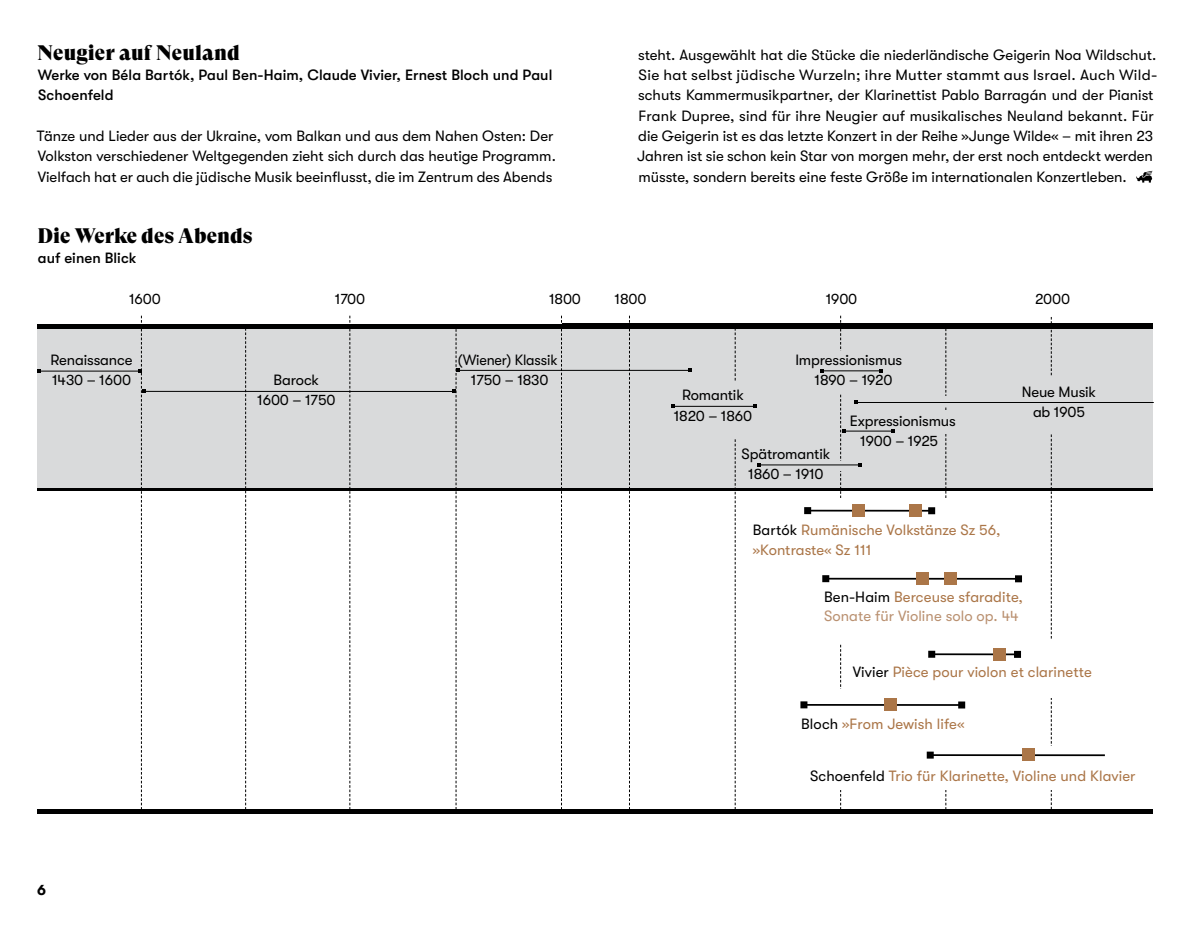
<style>
.page{position:relative;width:1191px;height:943px;background:#fff}
.page>*{position:absolute;margin:0;border:0;box-sizing:border-box;transform-origin:0 0}
.t1{font:21px "GT Super Display Super";color:#000}
.t2{font:14.88px/20.3px "GT Walsheim";color:#000;text-align:center}
.t3{font:14.88px/20.3px "GT Walsheim";letter-spacing:.005em;color:#ab7648}
.t4{font:500 14.88px/20.3px "GT Walsheim";letter-spacing:.005em;color:#000}
.t5{font:14.88px/18.6px "GT Walsheim";letter-spacing:.005em;color:#ba9171}
.t6{font:14.88px/20.3px "GT Walsheim";color:#000;text-align:center;scale:.96 1}
.t7{font:700 14.88px "GT Walsheim";color:#000}
.s1{color:#000}
.s2{color:#ab7648}
</style>
<div class="page">
<svg style="left:1136px;top:171px;width:16px;height:11px"></svg>
<div style="left:37px;top:327px;width:1116px;height:164px;background:#d9dadb"></div>
<hr style="left:37px;top:488px;width:526px;height:2px;background:#000">
<hr style="left:562px;top:488px;width:591px;height:2px;background:#000">
<div style="left:37px;top:324px;width:526px;height:5px;background:#000"></div>
<div style="left:562px;top:324px;width:591px;height:5px;background:#000"></div>
<svg style="left:1050px;top:317px;width:1px;height:59px"></svg>
<hr style="left:39px;top:370px;width:101px;height:1px;background:#000">
<svg style="left:37px;top:369px;width:4px;height:4px"></svg>
<hr style="left:144px;top:391px;width:310px;height:1px;background:#000">
<hr style="left:673px;top:406px;width:82px;height:1px;background:#000">
<svg style="left:671px;top:404px;width:4px;height:4px"></svg>
<hr style="left:458px;top:370px;width:232px;height:1px;background:#000">
<svg style="left:688px;top:368px;width:4px;height:4px"></svg>
<svg style="left:734px;top:329px;width:1px;height:51px"></svg>
<svg style="left:138px;top:316px;width:8px;height:493px"></svg>
<svg style="left:245px;top:329px;width:1px;height:480px"></svg>
<svg style="left:349px;top:316px;width:1px;height:493px"></svg>
<svg style="left:561px;top:316px;width:1px;height:493px"></svg>
<svg style="left:629px;top:316px;width:1px;height:493px"></svg>
<svg style="left:452px;top:329px;width:7px;height:480px"></svg>
<svg style="left:734px;top:439px;width:1px;height:370px"></svg>
<svg style="left:945px;top:329px;width:1px;height:480px"></svg>
<svg style="left:1050px;top:434px;width:1px;height:375px"></svg>
<div style="left:935px;top:639px;width:163px;height:58px;background:#fff"></div>
<hr style="left:931px;top:653px;width:86px;height:2px;background:#000">
<div style="left:928px;top:650px;width:7px;height:7px;background:#000"></div>
<div style="left:1014px;top:651px;width:7px;height:7px;background:#000"></div>
<div style="left:993px;top:648px;width:12px;height:12px;background:#ab7648"></div>
<div style="left:807px;top:689px;width:163px;height:59px;background:#fff"></div>
<hr style="left:804px;top:704px;width:157px;height:2px;background:#000">
<div style="left:800px;top:701px;width:7px;height:7px;background:#000"></div>
<div style="left:958px;top:701px;width:7px;height:7px;background:#000"></div>
<div style="left:883px;top:698px;width:13px;height:13px;background:#ab7648"></div>
<hr style="left:821px;top:370px;width:59px;height:1px;background:#000">
<hr style="left:758px;top:464px;width:102px;height:1px;background:#000">
<div style="left:930px;top:410px;width:31px;height:23px;background:#d9dadb"></div>
<hr style="left:843px;top:430px;width:50px;height:1px;background:#000">
<svg style="left:840px;top:316px;width:5px;height:493px"></svg>
<svg style="left:891px;top:429px;width:4px;height:4px"></svg>
<div style="left:930px;top:396px;width:31px;height:10px;background:#d9dadb"></div>
<hr style="left:856px;top:402px;width:297px;height:1px;background:#000">
<div style="left:37px;top:809px;width:526px;height:5px;background:#000"></div>
<div style="left:562px;top:809px;width:591px;height:5px;background:#000"></div>
<div style="left:811px;top:498px;width:163px;height:81px;background:#fff"></div>
<div style="left:829px;top:566px;width:163px;height:77px;background:#fff"></div>
<hr style="left:825px;top:578px;width:193px;height:1px;background:#000">
<div style="left:822px;top:575px;width:7px;height:7px;background:#000"></div>
<div style="left:1015px;top:575px;width:7px;height:7px;background:#000"></div>
<div style="left:915px;top:572px;width:13px;height:12px;background:#ab7648"></div>
<div style="left:944px;top:572px;width:12px;height:12px;background:#ab7648"></div>
<div style="left:831px;top:746px;width:231px;height:43px;background:#fff"></div>
<hr style="left:930px;top:754px;width:174px;height:2px;background:#000">
<div style="left:926px;top:751px;width:7px;height:7px;background:#000"></div>
<div style="left:1022px;top:748px;width:13px;height:13px;background:#ab7648"></div>
<hr style="left:807px;top:509px;width:124px;height:2px;background:#000">
<div style="left:804px;top:507px;width:7px;height:7px;background:#000"></div>
<div style="left:928px;top:507px;width:7px;height:7px;background:#000"></div>
<div style="left:852px;top:504px;width:12px;height:12px;background:#ab7648"></div>
<div style="left:909px;top:504px;width:12px;height:12px;background:#ab7648"></div>
<h1 class="t1" style="left:37px;top:41px;width:204px">Neugier auf Neuland</h1>
<p class="t4" style="left:38px;top:65px;width:516px">Werke von Béla Bartók, Paul Ben-Haim, Claude Vivier, Ernest Bloch und Paul<br>Schoenfeld</p>
<p class="t2" style="left:37px;top:126px;width:520px;text-align:left">Tänze und Lieder aus der Ukraine, vom Balkan und aus dem Nahen Osten: Der<br>Volkston verschiedener Weltgegenden zieht sich durch das heutige Programm.<br>Vielfach hat er auch die jüdische Musik beeinflusst, die im Zentrum des Abends</p>
<p class="t2" style="left:637px;top:44px;width:522px;text-align:left">steht. Ausgewählt hat die Stücke die niederländische Geigerin Noa Wildschut.<br>Sie hat selbst jüdische Wurzeln; ihre Mutter stammt aus Israel. Auch Wild&shy;schuts Kammermusikpartner, der Klarinettist Pablo Barragán und der Pianist Frank Dupree, sind für ihre Neugier auf musikalisches Neuland bekannt. Für die Geigerin ist es das letzte Konzert in der Reihe »Junge Wilde« – mit ihren 23<br>Jahren ist sie schon kein Star von morgen mehr, der erst noch entdeckt werden müsste, sondern bereits eine feste Größe im internationalen Konzertleben.</p>
<h1 class="t1" style="left:37px;top:224px;width:216px">Die Werke des Abends</h1>
<p class="t4" style="left:38px;top:248px;width:100px">auf einen Blick</p>
<p class="t2" style="left:129px;top:288px;width:33px">1600</p>
<p class="t2" style="left:335px;top:288px;width:32px">1700</p>
<p class="t2" style="left:549px;top:288px;width:33px">1800</p>
<p class="t2" style="left:614px;top:288px;width:33px">1800</p>
<p class="t2" style="left:825px;top:288px;width:33px">1900</p>
<p class="t2" style="left:1035px;top:288px;width:36px">2000</p>
<p class="t2" style="left:51px;top:349px;width:83px;text-align:left">Renaissance<br>1430 – 1600</p>
<p class="t7" style="left:37px;top:881px;width:10px">6</p>
<p class="t2" style="left:257px;top:370px;width:80px">Barock<br>1600 – 1750</p>
<p class="t6" style="left:458px;top:349px;width:105px">(Wiener) Klassik<br>1750 – 1830</p>
<p class="t2" style="left:814px;top:349px;width:89px;text-align:left;text-indent:-19px">Impressionismus<br>1890 – 1920</p>
<p class="t2" style="left:674px;top:385px;width:80px">Romantik<br>1820 – 1860</p>
<p class="t2" style="left:741px;top:443px;width:90px">Spätromantik<br>1860 – 1910</p>
<p class="t2" style="left:849px;top:410px;width:107px">Expressionismus<br>1900 – 1925</p>
<p class="t3" style="left:753px;top:519px;width:249px"><span class="s1">Bartók</span> Rumänische Volkstänze Sz 56, »Kontraste« Sz 111</p>
<p class="t2" style="left:1021px;top:381px;width:76px">Neue Musik ab 1905</p>
<p class="t5" style="left:824px;top:587px;width:200px"><span class="s1">Ben-Haim</span> <span class="s2">Berceuse sfaradite,<br></span>Sonate für Violine solo op. 44</p>
<p class="t3" style="left:853px;top:662px;width:240px"><span class="s1">Vivier</span> Pièce pour violon et clarinette</p>
<p class="t3" style="left:801px;top:714px;width:165px"><span class="s1">Bloch</span> »From Jewish life«</p>
<p class="t3" style="left:810px;top:765px;width:327px"><span class="s1">Schoenfeld</span> Trio für Klarinette, Violine und Klavier</p>
</div>
